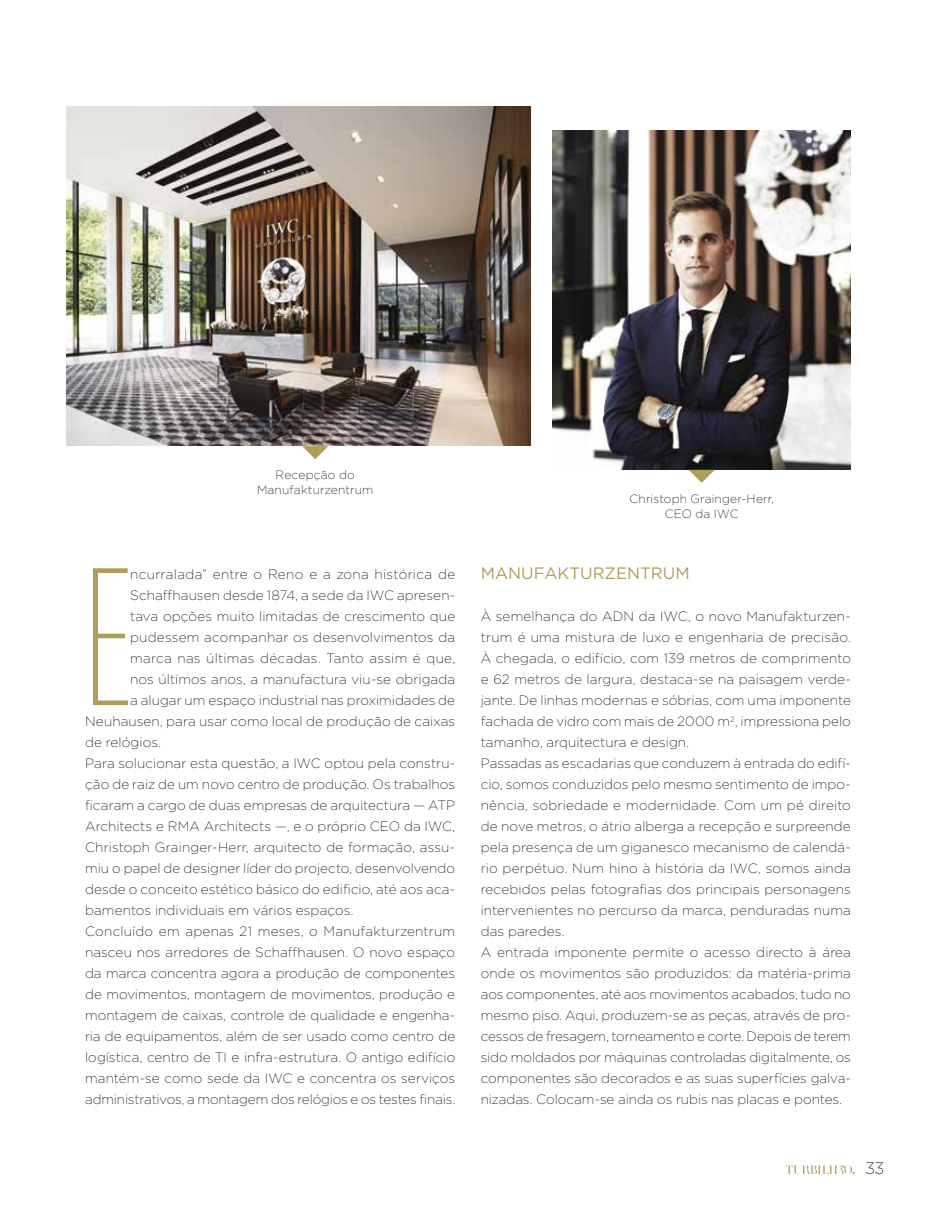
<style>
.page{position:relative;width:936px;height:1212px;background:#fff}
.page>*{position:absolute;margin:0;border:0;box-sizing:border-box;transform-origin:0 0}
.t1{font:100 171.45px "Titling Gothic FB Comp";color:#af9d5b}
.t2{font:16.5px "Gotham";color:#af9d5b}
.t3{font:200 16.5px "Gotham";color:#000}
.t4{font:200 13.5px/21px "Gotham";letter-spacing:.005em;color:#000}
.t5{font:200 13.5px "Gotham";letter-spacing:.025em;color:#000}
.t6{font:200 12px/15px "Gotham";letter-spacing:.015em;color:#000;text-align:center}
</style>
<div class="page">
<svg style="left:785px;top:1165px;width:69px;height:9px"></svg>
<svg style="left:302px;top:446px;width:26px;height:13px"></svg>
<img style="left:67px;top:106px;width:463px;height:340px">
<img style="left:552px;top:130px;width:298px;height:340px">
<svg style="left:689px;top:470px;width:25px;height:13px"></svg>
<p class="t6" style="left:257px;top:467px;width:118px">Recepção do<br>Manufakturzentrum</p>
<p class="t1" style="left:85px;top:544px;width:47px">E</p>
<p class="t5" style="left:130px;top:566px;width:326px">ncurralada” entre o Reno e a zona histórica de</p>
<p class="t4" style="left:130px;top:584px;width:326px">Schaffhausen desde 1874, a sede da IWC apresen-</p>
<p class="t4" style="left:130px;top:605px;width:326px">tava opções muito limitadas de crescimento que</p>
<p class="t4" style="left:130px;top:626px;width:326px">pudessem acompanhar os desenvolvimentos da</p>
<p class="t4" style="left:130px;top:647px;width:326px">marca nas últimas décadas. Tanto assim é que,</p>
<p class="t4" style="left:130px;top:668px;width:326px">nos últimos anos, a manufactura viu-se obrigada</p>
<p class="t4" style="left:130px;top:689px;width:326px">a alugar um espaço industrial nas proximidades de</p>
<p class="t4" style="left:85px;top:710px;width:371px">Neuhausen, para usar como local de produção de caixas</p>
<p class="t4" style="left:85px;top:731px;width:77px">de relógios.</p>
<p class="t4" style="left:85px;top:752px;width:371px">Para solucionar esta questão, a IWC optou pela constru-</p>
<p class="t4" style="left:85px;top:773px;width:371px">ção de raiz de um novo centro de produção. Os trabalhos</p>
<p class="t4" style="left:85px;top:794px;width:371px">ficaram a cargo de duas empresas de arquitectura — ATP</p>
<p class="t4" style="left:85px;top:815px;width:371px">Architects e RMA Architects —, e o próprio CEO da IWC,</p>
<p class="t4" style="left:85px;top:836px;width:371px">Christoph Grainger-Herr, arquitecto de formação, assu-</p>
<p class="t4" style="left:85px;top:857px;width:371px">miu o papel de designer líder do projecto, desenvolvendo</p>
<p class="t4" style="left:85px;top:878px;width:371px">desde o conceito estético básico do edificio, até aos aca-</p>
<p class="t4" style="left:85px;top:899px;width:270px">bamentos individuais em vários espaços.</p>
<p class="t4" style="left:85px;top:920px;width:371px">Concluído em apenas 21 meses, o Manufakturzentrum</p>
<p class="t4" style="left:85px;top:941px;width:371px">nasceu nos arredores de Schaffhausen. O novo espaço</p>
<p class="t4" style="left:85px;top:962px;width:371px">da marca concentra agora a produção de componentes</p>
<p class="t4" style="left:85px;top:983px;width:371px">de movimentos, montagem de movimentos, produção e</p>
<p class="t4" style="left:85px;top:1004px;width:371px">montagem de caixas, controle de qualidade e engenha-</p>
<p class="t4" style="left:85px;top:1025px;width:371px">ria de equipamentos, além de ser usado como centro de</p>
<p class="t4" style="left:85px;top:1046px;width:371px">logística, centro de TI e infra-estrutura. O antigo edifício</p>
<p class="t4" style="left:85px;top:1067px;width:371px">mantém-se como sede da IWC e concentra os serviços</p>
<p class="t4" style="left:85px;top:1088px;width:371px">administrativos, a montagem dos relógios e os testes finais.</p>
<p class="t6" style="left:629px;top:490px;width:146px">Christoph Grainger-Herr,<br>CEO da IWC</p>
<p class="t2" style="left:480px;top:564px;width:210px">MANUFAKTURZENTRUM</p>
<p class="t4" style="left:480px;top:605px;width:371px">À semelhança do ADN da IWC, o novo Manufakturzen&shy;trum é uma mistura de luxo e engenharia de precisão.<br>À chegada, o edifício, com 139 metros de comprimento e 62 metros de largura, destaca-se na paisagem verde&shy;jante. De linhas modernas e sóbrias, com uma imponente fachada de vidro com mais de 2000 m<sup>2</sup>, impressiona pelo tamanho, arquitectura e design.<br>Passadas as escadarias que conduzem à entrada do edifí&shy;cio, somos conduzidos pelo mesmo sentimento de impo&shy;nência, sobriedade e modernidade. Com um pé direito de nove metros, o átrio alberga a recepção e surpreende pela presença de um giganesco mecanismo de calendá&shy;rio perpétuo. Num hino à história da IWC, somos ainda recebidos pelas fotografias dos principais personagens intervenientes no percurso da marca, penduradas numa das paredes.<br>A entrada imponente permite o acesso directo à área onde os movimentos são produzidos: da matéria-prima aos componentes, até aos movimentos acabados, tudo no mesmo piso. Aqui, produzem-se as peças, através de pro&shy;cessos de fresagem, torneamento e corte. Depois de terem sido moldados por máquinas controladas digitalmente, os componentes são decorados e as suas superfícies galva&shy;nizadas. Colocam-se ainda os rubis nas placas e pontes.</p>
<p class="t3" style="left:865px;top:1158px;width:20px">33</p>
</div>
